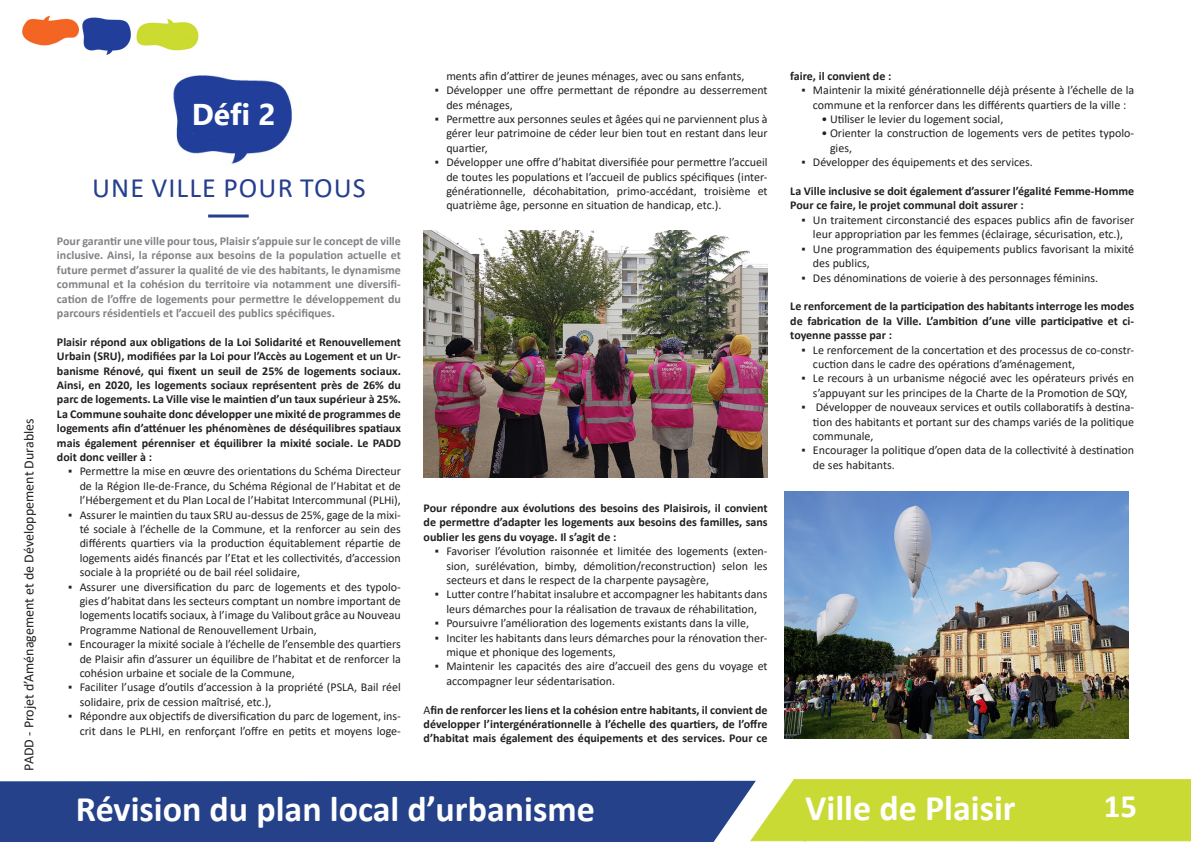
<style>
.page{position:relative;width:1191px;height:842px;background:#fff}
.page>*{position:absolute;margin:0;border:0;box-sizing:border-box;transform-origin:0 0}
.t1{font:700 36px "Calibri";color:#fff}
.t2{font:700 32.8px "Calibri";color:#fff}
.t3{font:700 30px "Ebrima";color:#fff}
._3_-_Titre_défi_orie{font:28px "Calibri";letter-spacing:.04em;color:#253f8e}
.t4{font:14px "Calibri";color:#231f20}
.t5{font:12px/14.4px "Calibri";color:#231f20;text-align:justify}
._5-Corps_de_texte_no{font:700 12px/14.4px "Calibri";color:#231f20;text-align:justify}
.intro_grise{font:700 12px/14.4px "Calibri";color:#808285;text-align:justify}
.s1{font-weight:400}
</style>
<div class="page">
<div style="left:0;top:781px;width:749px;height:61px;background:#24418a"></div>
<svg style="left:749px;top:779px;width:442px;height:63px;background:#ccdc42"></svg>
<img style="left:22px;top:15px;width:177px;height:40px">
<img style="left:173px;top:75px;width:119px;height:89px">
<hr style="left:208px;top:215px;width:41px;height:3px;background:#253f8e">
<img style="left:423px;top:231px;width:344px;height:247px">
<img style="left:784px;top:492px;width:344px;height:247px">
<p class="t4" style="left:19px;top:770px;width:354px;rotate:-90deg">PADD - Projet d’Aménagement et de Développement Durables</p>
<p class="t3" style="left:192px;top:91px;width:85px">Défi 2</p>
<p class="_3_-_Titre_défi_orie" style="left:92px;top:168px;width:275px">UNE VILLE POUR TOUS</p>
<p class="intro_grise" style="left:57px;top:234px;width:345px">Pour garantir une ville pour tous, Plaisir s’appuie sur le concept de ville inclusive. Ainsi, la réponse aux besoins de la population actuelle et future permet d’assurer la qualité de vie des habitants, le dynamisme communal et la cohésion du territoire via notamment une diversifi&shy;cation de l’offre de logements pour permettre le développement du parcours résidentiels et l’accueil des publics spécifiques.</p>
<p class="_5-Corps_de_texte_no" style="left:57px;top:334px;width:345px">Plaisir répond aux obligations de la Loi Solidarité et Renouvellement Urbain (SRU), modifiées par la Loi pour l’Accès au Logement et un Ur&shy;banisme Rénové, qui fixent un seuil de 25% de logements sociaux.<br>Ainsi, en 2020, les logements sociaux représentent près de 26% du parc de logements. La Ville vise le maintien d’un taux supérieur à 25%.<br>La Commune souhaite donc développer une mixité de programmes de logements afin d’atténuer les phénomènes de déséquilibres spatiaux mais également pérenniser et équilibrer la mixité sociale. Le PADD doit donc veiller à :</p>
<p class="t5" style="left:80px;top:464px;width:323px;text-indent:-11px">▪ Permettre la mise en œuvre des orientations du Schéma Directeur de la Région Ile-de-France, du Schéma Régional de l’Habitat et de l’Hébergement et du Plan Local de l’Habitat Intercommunal (PLHi),</p>
<p class="t5" style="left:80px;top:507px;width:323px;text-indent:-11px">▪ Assurer le maintien du taux SRU au-dessus de 25%, gage de la mixi&shy;té sociale à l’échelle de la Commune, et la renforcer au sein des différents quartiers via la production équitablement répartie de logements aidés financés par l’Etat et les collectivités, d’accession sociale à la propriété ou de bail réel solidaire,</p>
<p class="t5" style="left:80px;top:579px;width:323px;text-indent:-11px">▪ Assurer une diversification du parc de logements et des typolo&shy;gies d’habitat dans les secteurs comptant un nombre important de logements locatifs sociaux, à l’image du Valibout grâce au Nouveau Programme National de Renouvellement Urbain,</p>
<p class="t5" style="left:80px;top:637px;width:323px;text-indent:-11px">▪ Encourager la mixité sociale à l’échelle de l’ensemble des quartiers de Plaisir afin d’assurer un équilibre de l’habitat et de renforcer la cohésion urbaine et sociale de la Commune,</p>
<p class="t5" style="left:80px;top:680px;width:323px;text-indent:-11px">▪ Faciliter l’usage d’outils d’accession à la propriété (PSLA, Bail réel solidaire, prix de cession maîtrisé, etc.),</p>
<p class="t5" style="left:68px;top:709px;width:334px;text-align:right">▪ Répondre aux objectifs de diversification du parc de logement, ins&shy;crit dans le PLHI, en renforçant l’offre en petits et moyens loge-</p>
<p class="t5" style="left:446px;top:68px;width:300px">ments afin d’attirer de jeunes ménages, avec ou sans enfants,</p>
<p class="t5" style="left:446px;top:83px;width:323px;text-indent:-11px">▪ Développer une offre permettant de répondre au desserrement des ménages,</p>
<p class="t5" style="left:446px;top:112px;width:323px;text-indent:-11px">▪ Permettre aux personnes seules et âgées qui ne parviennent plus à gérer leur patrimoine de céder leur bien tout en restant dans leur quartier,</p>
<p class="t5" style="left:446px;top:155px;width:323px;text-indent:-11px">▪ Développer une offre d’habitat diversifiée pour permettre l’accueil de toutes les populations et l’accueil de publics spécifiques (inter&shy;générationnelle, décohabitation, primo-accédant, troisième et quatrième âge, personne en situation de handicap, etc.).</p>
<p class="_5-Corps_de_texte_no" style="left:423px;top:501px;width:345px">Pour répondre aux évolutions des besoins des Plaisirois, il convient de permettre d’adapter les logements aux besoins des familles, sans oublier les gens du voyage. Il s’agit de :</p>
<p class="t5" style="left:446px;top:544px;width:323px;text-indent:-11px">▪ Favoriser l’évolution raisonnée et limitée des logements (exten&shy;sion, surélévation, bimby, démolition/reconstruction) selon les secteurs et dans le respect de la charpente paysagère,</p>
<p class="t5" style="left:435px;top:587px;width:334px;text-align:center">▪ Lutter contre l’habitat insalubre et accompagner les habitants dans leurs démarches pour la réalisation de travaux de réhabilitation,</p>
<p class="t5" style="left:435px;top:616px;width:316px">▪ Poursuivre l’amélioration des logements existants dans la ville,</p>
<p class="t5" style="left:446px;top:630px;width:323px;text-indent:-11px">▪ Inciter les habitants dans leurs démarches pour la rénovation ther&shy;mique et phonique des logements,</p>
<p class="t5" style="left:446px;top:659px;width:323px;text-indent:-11px">▪ Maintenir les capacités des aire d’accueil des gens du voyage et accompagner leur sédentarisation.</p>
<p class="_5-Corps_de_texte_no" style="left:423px;top:702px;width:345px"><span class="s1">A</span>fin de renforcer les liens et la cohésion entre habitants, il convient de développer l’intergénérationnelle à l’échelle des quartiers, de l’offre d’habitat mais également des équipements et des services. Pour ce</p>
<p class="_5-Corps_de_texte_no" style="left:790px;top:69px;width:103px">faire, il convient de :</p>
<p class="t5" style="left:801px;top:83px;width:334px;text-align:center">▪ Maintenir la mixité générationnelle déjà présente à l’échelle de la commune et la renforcer dans les différents quartiers de la ville :</p>
<p class="t5" style="left:821px;top:112px;width:183px">• Utiliser le levier du logement social,</p>
<p class="t5" style="left:830px;top:126px;width:306px;text-indent:-9px">• Orienter la construction de logements vers de petites typolo&shy;gies,</p>
<p class="t5" style="left:801px;top:155px;width:233px">▪ Développer des équipements et des services.</p>
<p class="_5-Corps_de_texte_no" style="left:790px;top:184px;width:345px">La Ville inclusive se doit également d’assurer l’égalité Femme-Homme<br>Pour ce faire, le projet communal doit assurer :</p>
<p class="t5" style="left:801px;top:212px;width:334px;text-align:center">▪ Un traitement circonstancié des espaces publics afin de favoriser leur appropriation par les femmes (éclairage, sécurisation, etc.),</p>
<p class="t5" style="left:813px;top:241px;width:323px;text-indent:-11px">▪ Une programmation des équipements publics favorisant la mixité des publics,</p>
<p class="t5" style="left:801px;top:270px;width:298px">▪ Des dénominations de voierie à des personnages féminins.</p>
<p class="_5-Corps_de_texte_no" style="left:790px;top:299px;width:345px">Le renforcement de la participation des habitants interroge les modes de fabrication de la Ville. L’ambition d’une ville participative et ci&shy;toyenne passse par :</p>
<p class="t5" style="left:813px;top:342px;width:323px;text-indent:-11px">▪ Le renforcement de la concertation et des processus de co-constr&shy;cuction dans le cadre des opérations d’aménagement,</p>
<p class="t5" style="left:801px;top:371px;width:334px;text-align:center">▪ Le recours à un urbanisme négocié avec les opérateurs privés en s’appuyant sur les principes de la Charte de la Promotion de SQY,</p>
<p class="t5" style="left:813px;top:400px;width:323px;text-indent:-11px">▪ Développer de nouveaux services et outils collaboratifs à destina&shy;tion des habitants et portant sur des champs variés de la politique communale,</p>
<p class="t5" style="left:813px;top:443px;width:323px;text-indent:-11px">▪ Encourager la politique d’open data de la collectivité à destination de ses habitants.</p>
<h1 class="t1" style="left:76px;top:784px;width:520px">Révision du plan local d’urbanisme</h1>
<h1 class="t1" style="left:805px;top:783px;width:212px">Ville de Plaisir</h1>
<h2 class="t2" style="left:1103px;top:782px;width:35px">15</h2>
</div>
